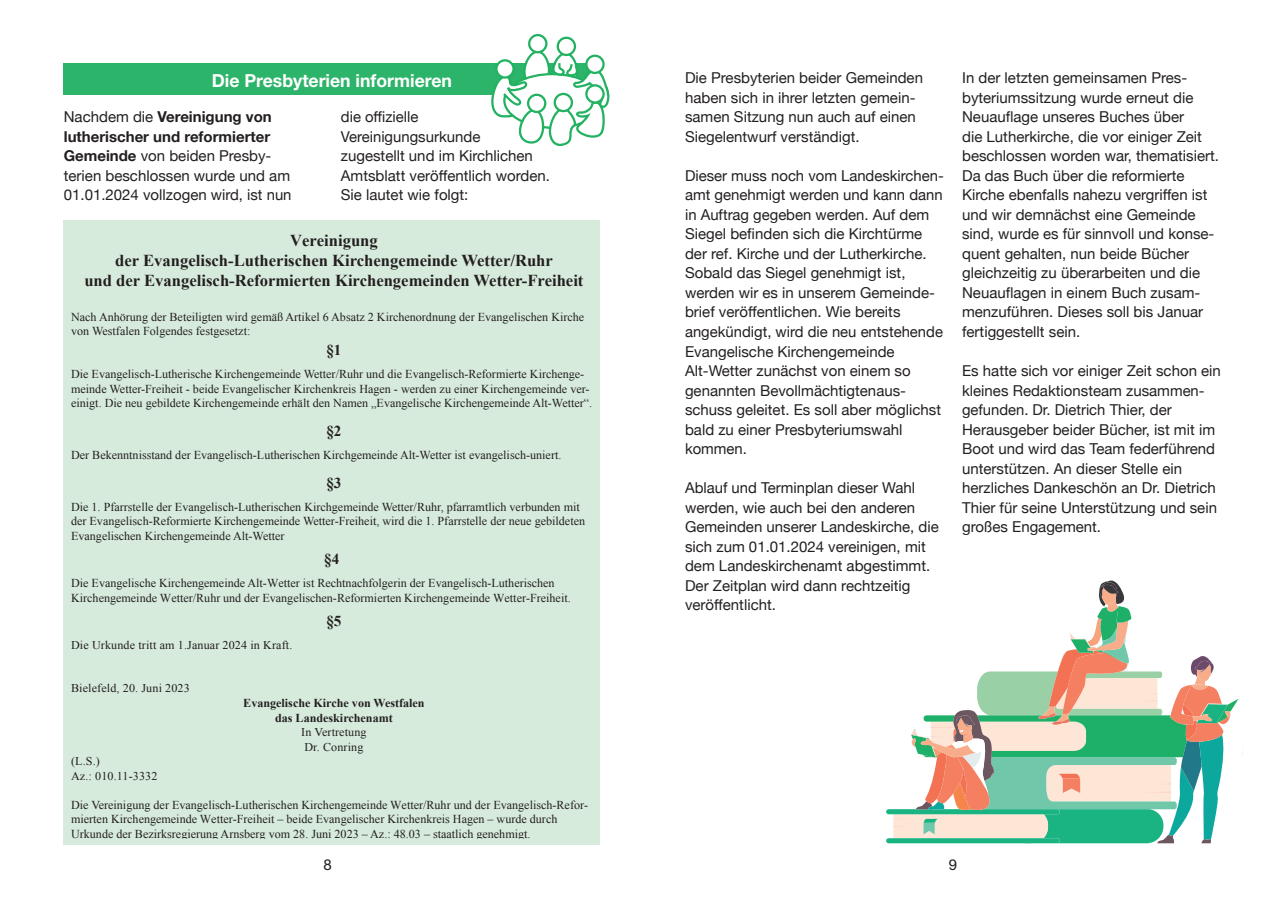
<style>
.page{position:relative;width:1285px;height:919px;background:#fff}
.page>*{position:absolute;margin:0;border:0;box-sizing:border-box;transform-origin:0 0}
.t1{font:700 18px "Helvetica Neue LT Std";color:#fff}
.t2{font:700 16.65px/20px "Times New Roman";color:#231f20;text-align:center}
.t3{font:700 15.15px "Times New Roman";color:#231f20}
.t4{font:15px/19.5px "Helvetica Neue";color:#231f20}
.t5{font:15px "Helvetica Neue LT Std";color:#231f20}
.t6{font:12.15px/14.5px "Times New Roman";color:#231f20}
.t7{font:700 12.15px/14.5px "Times New Roman";color:#231f20;text-align:center}
.t8{font:11.85px/14.5px "Times New Roman";letter-spacing:.01em;color:#231f20}
.s1{font-weight:700}
</style>
<div class="page">
<div style="left:64px;top:64px;width:536px;height:31px;background:#2cb46a"></div>
<svg style="left:491px;top:34px;width:118px;height:112px"></svg>
<div style="left:64px;top:220px;width:536px;height:624px;background:#d7ebdc"></div>
<svg style="left:886px;top:580px;width:352px;height:263px"></svg>
<p class="t1" style="left:212px;top:69px;width:242px">Die Presbyterien informieren</p>
<p class="t4" style="left:64px;top:108px;width:229px">Nachdem die <span class="s1">Vereinigung von lutherischer und reformierter<br>Gemeinde</span> von beiden Presby&shy;terien beschlossen wurde und am<br>01.01.2024 vollzogen wird, ist nun</p>
<p class="t4" style="left:341px;top:108px;width:210px">die offizielle<br>Vereinigungsurkunde<br>zugestellt und im Kirchlichen<br>Amtsblatt veröffentlich worden.<br>Sie lautet wie folgt:</p>
<p class="t2" style="left:84px;top:230px;width:500px">Vereinigung<br>der Evangelisch-Lutherischen Kirchengemeinde Wetter/Ruhr<br>und der Evangelisch-Reformierten Kirchengemeinden Wetter-Freiheit</p>
<p class="t6" style="left:71px;top:309px;width:514px">Nach Anhörung der Beteiligten wird gemäß Artikel 6 Absatz 2 Kirchenordnung der Evangelischen Kirche von Westfalen Folgendes festgesetzt:</p>
<p class="t3" style="left:326px;top:339px;width:17px">§1</p>
<p class="t6" style="left:71px;top:367px;width:522px">Die Evangelisch-Lutherische Kirchengemeinde Wetter/Ruhr und die Evangelisch-Reformierte Kirchenge&shy;meinde Wetter-Freiheit - beide Evangelischer Kirchenkreis Hagen - werden zu einer Kirchengemeinde ver&shy;einigt. Die neu gebildete Kirchengemeinde erhält den Namen „Evangelische Kirchengemeinde Alt-Wetter“.</p>
<p class="t3" style="left:326px;top:420px;width:17px">§2</p>
<p class="t6" style="left:71px;top:447px;width:491px">Der Bekenntnisstand der Evangelisch-Lutherischen Kirchgemeinde Alt-Wetter ist evangelisch-uniert.</p>
<p class="t3" style="left:326px;top:472px;width:17px">§3</p>
<p class="t6" style="left:71px;top:499px;width:515px">Die 1. Pfarrstelle der Evangelisch-Lutherischen Kirchgemeinde Wetter/Ruhr, pfarramtlich verbunden mit der Evangelisch-Reformierte Kirchengemeinde Wetter-Freiheit, wird die 1. Pfarrstelle der neue gebildeten<br>Evangelischen Kirchengemeinde Alt-Wetter</p>
<p class="t3" style="left:324px;top:548px;width:17px">§4</p>
<p class="t6" style="left:71px;top:575px;width:501px">Die Evangelische Kirchengemeinde Alt-Wetter ist Rechtnachfolgerin der Evangelisch-Lutherischen<br>Kirchengemeinde Wetter/Ruhr und der Evangelischen-Reformierten Kirchengemeinde Wetter-Freiheit.</p>
<p class="t3" style="left:326px;top:610px;width:17px">§5</p>
<p class="t8" style="left:71px;top:637px;width:223px">Die Urkunde tritt am 1.Januar 2024 in Kraft.</p>
<p class="t8" style="left:71px;top:681px;width:120px">Bielefeld, 20. Juni 2023</p>
<p class="t7" style="left:243px;top:695px;width:183px">Evangelische Kirche von Westfalen das Landeskirchenamt</p>
<p class="t8" style="left:301px;top:724px;width:67px">In Vertretung<br>Dr. Conring</p>
<p class="t8" style="left:71px;top:753px;width:88px">(L.S.)<br>Az.: 010.11-3332</p>
<p class="t6" style="left:71px;top:797px;width:518px">Die Vereinigung der Evangelisch-Lutherischen Kirchengemeinde Wetter/Ruhr und der Evangelisch-Refor&shy;mierten Kirchengemeinde Wetter-Freiheit – beide Evangelischer Kirchenkreis Hagen – wurde durch<br>Urkunde der Bezirksregierung Arnsberg vom 28. Juni 2023 – Az.: 48.03 – staatlich genehmigt.</p>
<p class="t4" style="left:685px;top:69px;width:239px">Die Presbyterien beider Gemeinden haben sich in ihrer letzten gemein&shy;samen Sitzung nun auch auf einen Siegelentwurf verständigt.</p>
<p class="t4" style="left:685px;top:167px;width:260px">Dieser muss noch vom Landeskirchen&shy;amt genehmigt werden und kann dann in Auftrag gegeben werden. Auf dem Siegel befinden sich die Kirchtürme der ref. Kirche und der Lutherkirche.<br>Sobald das Siegel genehmigt ist, werden wir es in unserem Gemeinde&shy;brief veröffentlichen. Wie bereits angekündigt, wird die neu entstehende Evangelische Kirchengemeinde Alt-Wetter zunächst von einem so genannten Bevollmächtigtenaus&shy;schuss geleitet. Es soll aber möglichst bald zu einer Presbyteriumswahl kommen.</p>
<p class="t4" style="left:685px;top:479px;width:255px">Ablauf und Terminplan dieser Wahl werden, wie auch bei den anderen<br>Gemeinden unserer Landeskirche, die sich zum 01.01.2024 vereinigen, mit dem Landeskirchenamt abgestimmt.<br>Der Zeitplan wird dann rechtzeitig veröffentlicht.</p>
<p class="t4" style="left:961px;top:69px;width:258px">In der letzten gemeinsamen Pres&shy;byteriumssitzung wurde erneut die Neuauflage unseres Buches über<br>die Lutherkirche, die vor einiger Zeit beschlossen worden war, thematisiert.<br>Da das Buch über die reformierte Kirche ebenfalls nahezu vergriffen ist und wir demnächst eine Gemeinde sind, wurde es für sinnvoll und konse&shy;quent gehalten, nun beide Bücher gleichzeitig zu überarbeiten und die Neuauflagen in einem Buch zusam&shy;menzuführen. Dieses soll bis Januar fertiggestellt sein.</p>
<p class="t4" style="left:961px;top:362px;width:260px">Es hatte sich vor einiger Zeit schon ein kleines Redaktionsteam zusammen&shy;gefunden. Dr. Dietrich Thier, der Herausgeber beider Bücher, ist mit im Boot und wird das Team federführend unterstützen. An dieser Stelle ein herzliches Dankeschön an Dr. Dietrich Thier für seine Unterstützung und sein großes Engagement.</p>
<p class="t5" style="left:323px;top:855px;width:10px">8</p>
<p class="t5" style="left:948px;top:855px;width:10px">9</p>
</div>
